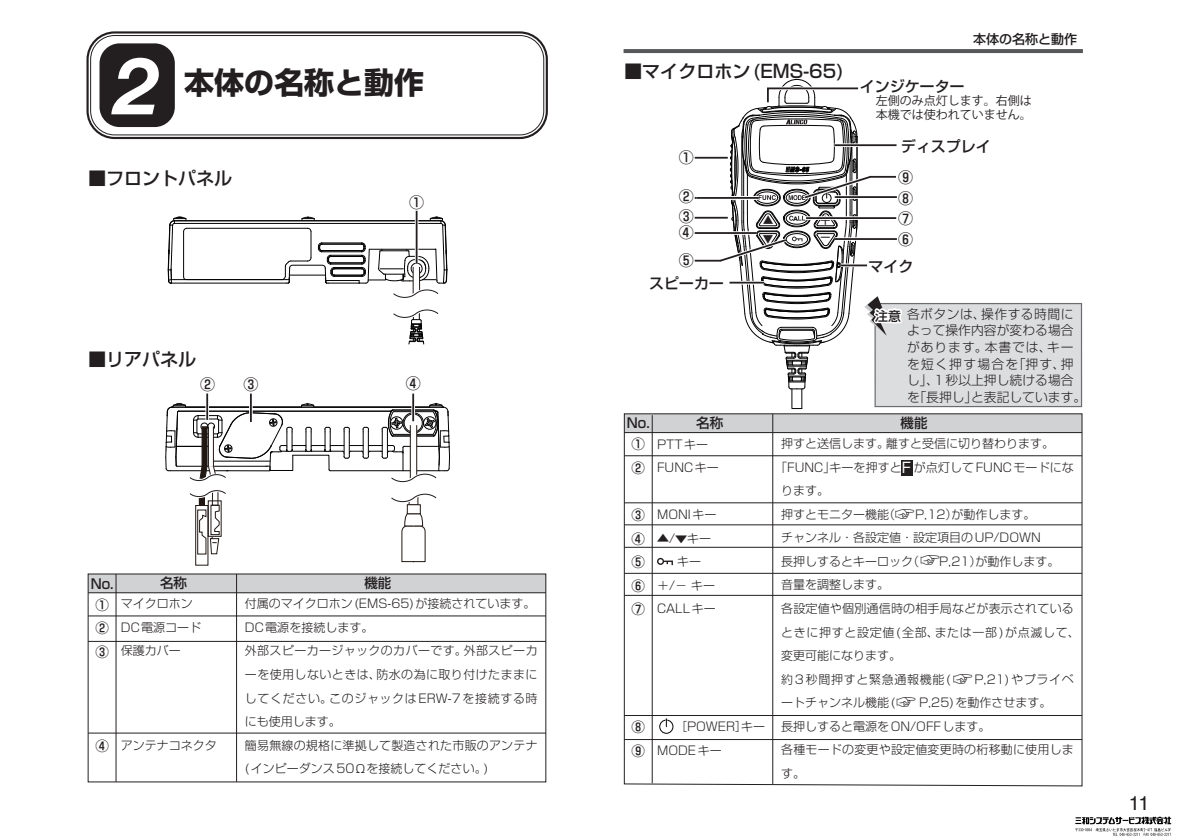
<style>
.page{position:relative;width:1191px;height:840px;background:#fff}
.page>*{position:absolute;margin:0;border:0;box-sizing:border-box;transform-origin:0 0}
.t1{font:italic 700 79.2px "Helvetica Neue";color:#fff}
.t2{font:700 30px "Shin Go";color:#231f20}
.t3{font:20px "Koz Go Pro";color:#231f20}
.t4{font:20px "Helvetica";color:#231f20}
.t5{font:500 18px "Shin Go";color:#231f20}
.t6{font:500 15px/20.2px "Shin Go";color:#231f20}
.t7{font:14.2px "G Shin Go";color:#fff}
.t8{font:500 13.6px/23.6px "Shin Go";color:#231f20;text-align:justify}
.t9{font:500 13px "Shin Go";color:#231f20}
.t10{font:300 12.8px/16.6px "Shin Go";color:#231f20}
.t11{font:500 12.6px/17px "Koz Go Pro";color:#231f20}
.t12{font:300 12px/23.6px "Shin Go";color:#231f20}
.t13{font:12px/14px "Koz Go Pro";color:#231f20}
.t14{font:10.4px "Koz Go Pro";color:#231f20}
.t15{font:700 5.6px "Shin Go";color:#000}
.s1{font-weight:500;font-size:13px;color:#fff}
</style>
<div class="page">
<div style="left:99px;top:43px;width:76px;height:84px;background:#231f20;border-radius:20px"></div>
<div style="left:86px;top:31px;width:462px;height:108px;border:2px solid #231f20;border-radius:27px"></div>
<div style="left:90px;top:35px;width:454px;height:100px;border:1px solid #231f20;border-radius:24px"></div>
<hr style="left:623px;top:49px;width:460px;height:4px;background:#57585a">
<hr style="left:171px;top:282px;width:115px;height:1px;background:#030303">
<hr style="left:187px;top:228px;width:121px;height:1px;background:#030303">
<hr style="left:206px;top:393px;width:2px;height:26px;background:#231f20">
<hr style="left:250px;top:393px;width:2px;height:29px;background:#231f20">
<hr style="left:412px;top:393px;width:2px;height:28px;background:#231f20">
<div style="left:88px;top:573px;width:458px;height:19px;background:#d1d2d4"></div>
<hr style="left:88px;top:640px;width:458px;height:1px;background:#231f20">
<hr style="left:88px;top:615px;width:458px;height:1px;background:#231f20">
<hr style="left:236px;top:573px;width:1px;height:208px;background:#231f20">
<hr style="left:88px;top:592px;width:458px;height:1px;background:#231f20">
<hr style="left:116px;top:573px;width:1px;height:208px;background:#231f20">
<hr style="left:88px;top:732px;width:458px;height:1px;background:#231f20">
<svg style="left:623px;top:413px;width:460px;height:373px"></svg>
<hr style="left:652px;top:415px;width:1px;height:367px;background:#231f20">
<hr style="left:772px;top:413px;width:1px;height:370px;background:#231f20">
<hr style="left:174px;top:220px;width:267px;height:1px;background:#030303">
<hr style="left:180px;top:223px;width:255px;height:1px;background:#030303">
<hr style="left:171px;top:279px;width:118px;height:1px;background:#030303">
<div style="left:901px;top:460px;width:12px;height:15px;background:#231f20"></div>
<hr style="left:624px;top:432px;width:458px;height:1px;background:#231f20">
<div style="left:875px;top:303px;width:206px;height:103px;background:#dcdddf"></div>
<div style="left:874px;top:303px;width:208px;height:104px;border:1px solid #6c6d70"></div>
<svg style="left:694px;top:79px;width:211px;height:330px"></svg>
<svg style="left:167px;top:216px;width:21px;height:68px"></svg>
<hr style="left:416px;top:211px;width:1px;height:52px;background:#231f20">
<svg style="left:281px;top:216px;width:167px;height:128px"></svg>
<svg style="left:165px;top:402px;width:285px;height:160px"></svg>
<img style="left:1075px;top:816px;width:97px;height:20px">
<p class="t1" style="left:115px;top:37px;width:46px">2</p>
<p class="t2" style="left:184px;top:63px;width:241px">本体の名称と動作</p>
<p class="t5" style="left:88px;top:167px;width:145px">■フロントパネル</p>
<p class="t5" style="left:88px;top:347px;width:110px">■リアパネル</p>
<p class="t6" style="left:409px;top:191px;width:16px">①</p>
<p class="t6" style="left:200px;top:373px;width:16px">②</p>
<p class="t6" style="left:243px;top:373px;width:16px">③</p>
<p class="t6" style="left:406px;top:373px;width:16px">④</p>
<p class="t8" style="left:91px;top:570px;width:25px">No.</p>
<p class="t8" style="left:160px;top:570px;width:29px">名称</p>
<p class="t8" style="left:364px;top:570px;width:29px">機能</p>
<p class="t12" style="left:121px;top:591px;width:82px">マイクロホン<br>DC電源コード保護カバー</p>
<p class="t8" style="left:95px;top:591px;width:15px">①<br>②<br>③</p>
<p class="t12" style="left:245px;top:591px;width:294px">付属のマイクロホン(EMS-65)が接続されています。<br>DC電源を接続します。<br>外部スピーカージャックのカバーです。外部スピーカーを使用しないときは、防水の為に取り付けたままにしてください。このジャックはERW-7を接続する時にも使用します。<br>簡易無線の規格に準拠して製造された市販のアンテナ(インピーダンス50Ωを接続してください。)</p>
<p class="t8" style="left:95px;top:732px;width:15px">④</p>
<p class="t12" style="left:121px;top:732px;width:97px">アンテナコネクタ</p>
<p class="t5" style="left:624px;top:59px;width:222px">■マイクロホン(EMS-65)</p>
<p class="t9" style="left:973px;top:30px;width:106px">本体の名称と動作</p>
<p class="t6" style="left:860px;top:76px;width:106px">インジケーター</p>
<p class="t13" style="left:876px;top:94px;width:157px">左側のみ点灯します。右側は本機では使われていません。</p>
<p class="t6" style="left:900px;top:135px;width:91px">ディスプレイ</p>
<p class="t6" style="left:678px;top:146px;width:16px">①</p>
<p class="t6" style="left:678px;top:185px;width:16px">②<br>③</p>
<p class="t6" style="left:678px;top:218px;width:16px;line-height:27.8px">④<br>⑤</p>
<p class="t6" style="left:898px;top:228px;width:16px">⑥</p>
<p class="t6" style="left:898px;top:166px;width:16px">⑨</p>
<p class="t6" style="left:898px;top:187px;width:16px">⑧</p>
<p class="t6" style="left:898px;top:207px;width:16px">⑦</p>
<p class="t11" style="left:819px;top:212px;width:14px">＋－</p>
<p class="t14" style="left:773px;top:227px;width:12px;rotate:-180deg">▼</p>
<p class="t14" style="left:762px;top:232px;width:12px">▼</p>
<p class="t15" style="left:793px;top:214px;width:6px">A</p>
<p class="t6" style="left:868px;top:255px;width:46px">マイク</p>
<p class="t6" style="left:649px;top:272px;width:76px">スピーカー</p>
<p class="t10" style="left:907px;top:305px;width:181px;text-indent:-32px"><span class="s1">注意</span>各ボタンは、操作する時間によって操作内容が変わる場合があります。本書では、キーを短く押す場合を「押す、押し」、1秒以上押し続ける場合を「長押し」と表記しています。</p>
<p class="t8" style="left:627px;top:410px;width:25px">No.</p>
<p class="t8" style="left:696px;top:410px;width:29px">名称</p>
<p class="t8" style="left:900px;top:410px;width:29px">機能</p>
<p class="t7" style="left:901px;top:458px;width:11px">F</p>
<p class="t8" style="left:631px;top:431px;width:15px">①<br>②</p>
<p class="t8" style="left:631px;top:502px;width:15px">③<br>④<br>⑤<br>⑥<br>⑦</p>
<p class="t12" style="left:781px;top:431px;width:275px">押すと送信します。離すと受信に切り替わります。</p>
<p class="t12" style="left:775px;top:454px;width:300px">「FUNC」キーを押すと　が点灯してFUNCモードにな</p>
<p class="t12" style="left:781px;top:478px;width:49px">ります。</p>
<p class="t12" style="left:781px;top:501px;width:115px">押すとモニター機能（</p>
<p class="t12" style="left:657px;top:431px;width:63px">PTTキー<br>FUNCキー</p>
<p class="t12" style="left:657px;top:502px;width:61px">MONIキー</p>
<p class="t12" style="left:657px;top:525px;width:60px;text-align:center">▲/▼キーキー<br>＋/－ キー<br>CALLキー</p>
<p class="t12" style="left:781px;top:501px;width:261px;text-indent:134px">P,12）が動作します。チャンネル・各設定値・設定項目のUP/DOWN長押しするとキーロック（</p>
<p class="t3" style="left:895px;top:500px;width:21px">☞</p>
<p class="t3" style="left:920px;top:546px;width:21px">☞</p>
<p class="t12" style="left:939px;top:548px;width:122px">P,21）が動作します。</p>
<p class="t12" style="left:781px;top:572px;width:300px">音量を調整します。<br>各設定値や個別通信時の相手局などが表示されているときに押すと設定値(全部、または一部)が点滅して、変更可能になります。<br>約3秒間押すと緊急通報機能(</p>
<p class="t12" style="left:974px;top:666px;width:101px">P,21)やプライベ</p>
<p class="t3" style="left:952px;top:665px;width:21px">☞</p>
<p class="t8" style="left:631px;top:714px;width:15px">⑧<br>⑨</p>
<p class="t12" style="left:657px;top:713px;width:110px;text-indent:12px">　［POWER］キー<br>MODEキー</p>
<p class="t12" style="left:781px;top:690px;width:294px;text-indent:138px">P,25)を動作させます。<br>長押しすると電源をON/OFFします。<br>各種モードの変更や設定値変更時の桁移動に使用します。</p>
<p class="t12" style="left:781px;top:690px;width:115px">ートチャンネル機能(</p>
<p class="t3" style="left:896px;top:688px;width:21px">☞</p>
<p class="t4" style="left:1128px;top:787px;width:22px">11</p>
</div>
